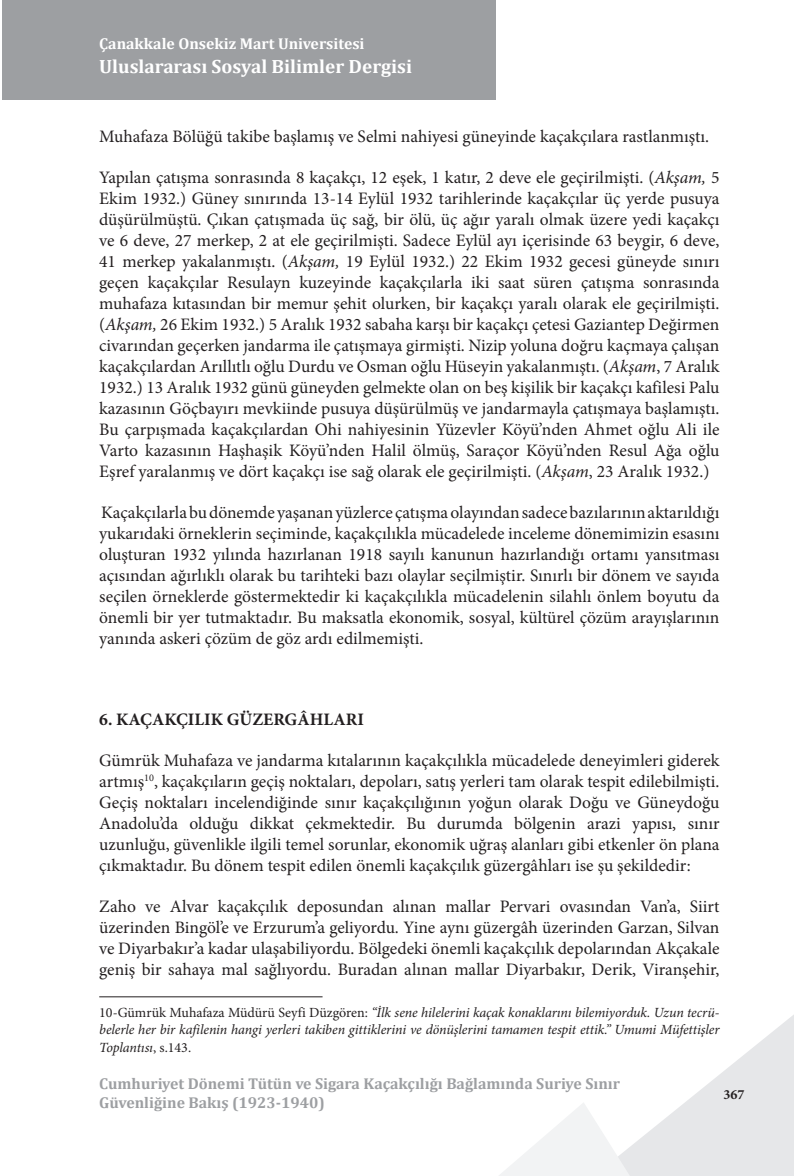
<style>
.page{position:relative;width:794px;height:1176px;background:#fff}
.page>*{position:absolute;margin:0;border:0;box-sizing:border-box;transform-origin:0 0}
.t1{font:700 19.25px "Cambria";color:#fff}
.t2{font:17.5px/21px "Minion Pro";color:#231f20;text-align:justify}
.t3{font:700 17.5px "Minion Pro";color:#231f20}
.t4{font:700 15.75px/18.9px "Cambria";color:#9d9fa2}
.t5{font:700 15.75px "Cambria";color:#fff}
.t6{font:italic 14px/17.5px "Minion Pro";letter-spacing:-.01em;color:#231f20;text-align:justify}
.t7{font:700 14px "Minion Pro";color:#231f20}
.s1{font-style:italic}
.s2{font-style:normal}
</style>
<div class="page">
<svg style="left:639px;top:1015px;width:155px;height:161px;fill:#e6e7e9"></svg>
<svg style="left:499px;top:1103px;width:140px;height:73px"></svg>
<div style="left:2px;top:0;width:494px;height:99px;background:#9d9fa2"></div>
<hr style="left:99px;top:996px;width:223px;height:1px;background:#231f20">
<p class="t5" style="left:99px;top:33px;width:267px">Çanakkale Onsekiz Mart Universitesi</p>
<p class="t1" style="left:99px;top:52px;width:314px">Uluslararası Sosyal Bilimler Dergisi</p>
<p class="t2" style="left:99px;top:126px;width:611px">Muhafaza Bölüğü takibe başlamış ve Selmi nahiyesi güneyinde kaçakçılara rastlanmıştı.</p>
<p class="t2" style="left:99px;top:167px;width:622px">Yapılan çatışma sonrasında 8 kaçakçı, 12 eşek, 1 katır, 2 deve ele geçirilmişti. (<span class="s1">Akşam,</span> 5<br>Ekim 1932.) Güney sınırında 13-14 Eylül 1932 tarihlerinde kaçakçılar üç yerde pusuya düşürülmüştü. Çıkan çatışmada üç sağ, bir ölü, üç ağır yaralı olmak üzere yedi kaçakçı ve 6 deve, 27 merkep, 2 at ele geçirilmişti. Sadece Eylül ayı içerisinde 63 beygir, 6 deve, 41 merkep yakalanmıştı. (<span class="s1">Akşam,</span> 19 Eylül 1932.) 22 Ekim 1932 gecesi güneyde sınırı geçen kaçakçılar Resulayn kuzeyinde kaçakçılarla iki saat süren çatışma sonrasında muhafaza kıtasından bir memur şehit olurken, bir kaçakçı yaralı olarak ele geçirilmişti. (<span class="s1">Akşam,</span> 26 Ekim 1932.) 5 Aralık 1932 sabaha karşı bir kaçakçı çetesi Gaziantep Değirmen civarından geçerken jandarma ile çatışmaya girmişti. Nizip yoluna doğru kaçmaya çalışan kaçakçılardan Arıllıtlı oğlu Durdu ve Osman oğlu Hüseyin yakalanmıştı. (<span class="s1">Akşam</span>, 7 Aralık 1932.) 13 Aralık 1932 günü güneyden gelmekte olan on beş kişilik bir kaçakçı kafilesi Palu kazasının Göçbayırı mevkiinde pusuya düşürülmüş ve jandarmayla çatışmaya başlamıştı.<br>Bu çarpışmada kaçakçılardan Ohi nahiyesinin Yüzevler Köyü’nden Ahmet oğlu Ali ile Varto kazasının Haşhaşik Köyü’nden Halil ölmüş, Saraçor Köyü’nden Resul Ağa oğlu Eşref yaralanmış ve dört kaçakçı ise sağ olarak ele geçirilmişti. (<span class="s1">Akşam</span>, 23 Aralık 1932.)</p>
<p class="t2" style="left:99px;top:501px;width:622px">Kaçakçılarla bu dönemde yaşanan yüzlerce çatışma olayından sadece bazılarının aktarıldığı yukarıdaki örneklerin seçiminde, kaçakçılıkla mücadelede inceleme dönemimizin esasını oluşturan 1932 yılında hazırlanan 1918 sayılı kanunun hazırlandığı ortamı yansıtması açısından ağırlıklı olarak bu tarihteki bazı olaylar seçilmiştir. Sınırlı bir dönem ve sayıda seçilen örneklerde göstermektedir ki kaçakçılıkla mücadelenin silahlı önlem boyutu da önemli bir yer tutmaktadır. Bu maksatla ekonomik, sosyal, kültürel çözüm arayışlarının yanında askeri çözüm de göz ardı edilmemişti.</p>
<p class="t3" style="left:99px;top:707px;width:266px">6. KAÇAKÇILIK GÜZERGÂHLARI</p>
<p class="t2" style="left:99px;top:750px;width:622px">Gümrük Muhafaza ve jandarma kıtalarının kaçakçılıkla mücadelede deneyimleri giderek artmış<sup>10</sup>, kaçakçıların geçiş noktaları, depoları, satış yerleri tam olarak tespit edilebilmişti.<br>Geçiş noktaları incelendiğinde sınır kaçakçılığının yoğun olarak Doğu ve Güneydoğu Anadolu’da olduğu dikkat çekmektedir. Bu durumda bölgenin arazi yapısı, sınır uzunluğu, güvenlikle ilgili temel sorunlar, ekonomik uğraş alanları gibi etkenler ön plana çıkmaktadır. Bu dönem tespit edilen önemli kaçakçılık güzergâhları ise şu şekildedir:</p>
<p class="t2" style="left:99px;top:896px;width:622px">Zaho ve Alvar kaçakçılık deposundan alınan mallar Pervari ovasından Van’a, Siirt üzerinden Bingöl’e ve Erzurum’a geliyordu. Yine aynı güzergâh üzerinden Garzan, Silvan ve Diyarbakır’a kadar ulaşabiliyordu. Bölgedeki önemli kaçakçılık depolarından Akçakale geniş bir sahaya mal sağlıyordu. Buradan alınan mallar Diyarbakır, Derik, Viranşehir,</p>
<p class="t6" style="left:99px;top:1003px;width:622px"><span class="s2">10-Gümrük Muhafaza Müdürü Seyfi Düzgören:</span> “İlk sene hilelerini kaçak konaklarını bilemiyorduk. Uzun tecrü&shy;belerle her bir kafilenin hangi yerleri takiben gittiklerini ve dönüşlerini tamamen tespit ettik.” Umumi Müfettişler Toplantısı<span class="s2">, s.143.</span></p>
<p class="t4" style="left:99px;top:1073px;width:522px">Cumhuriyet Dönemi Tütün ve Sigara Kaçakçılığı Bağlamında Suriye Sınır<br>Güvenliğine Bakış (1923-1940)</p>
<p class="t7" style="left:723px;top:1085px;width:22px">367</p>
</div>
